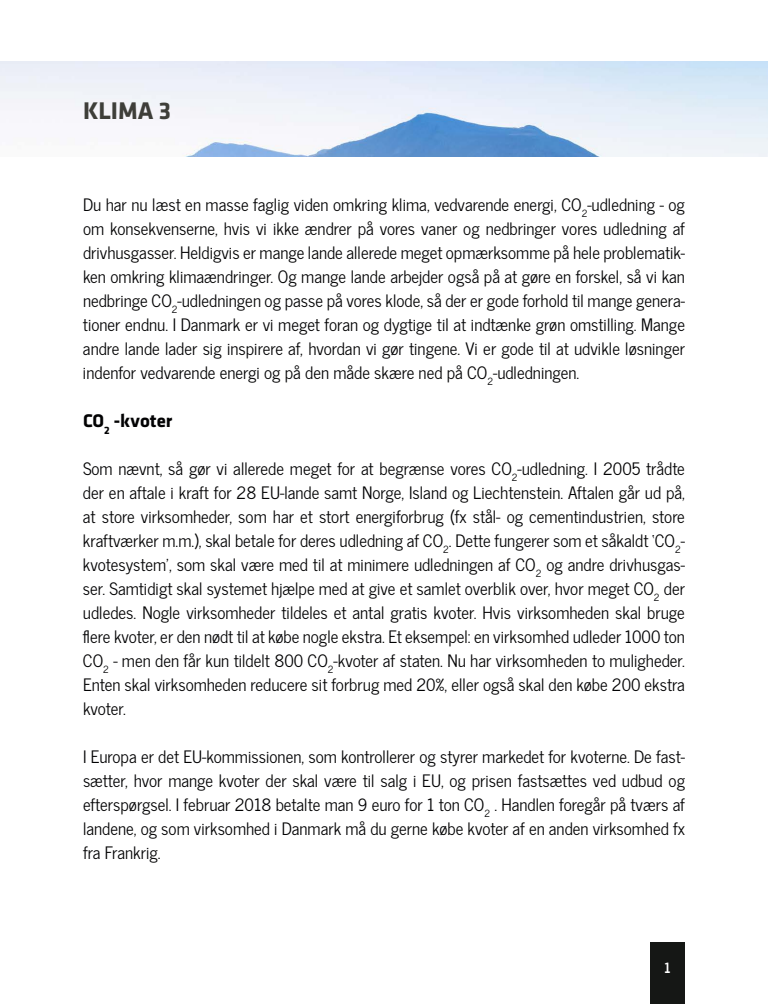
<style>
.page{position:relative;width:768px;height:1004px;background:#fff}
.page>*{position:absolute;margin:0;border:0;box-sizing:border-box;transform-origin:0 0}
.t1{font:700 25px "Klavika";color:#3e3e39}
.t2{font:700 19px "Klavika";color:#020203}
.t3{font:17px/24px "News Cycle";color:#020203;text-align:justify}
.t4{font:700 14px "News Cycle";color:#fff}
</style>
<div class="page">
<div style="left:650px;top:942px;width:35px;height:62px;background:#151715"></div>
<img style="left:0;top:62px;width:768px;height:95px">
<h1 class="t1" style="left:83px;top:98px;width:90px">KLIMA 3</h1>
<p class="t3" style="left:83px;top:192px;width:604px">Du har nu læst en masse faglig viden omkring klima, vedvarende energi, CO<sub>2</sub>-udledning - og om konsekvenserne, hvis vi ikke ændrer på vores vaner og nedbringer vores udledning af drivhusgasser. Heldigvis er mange lande allerede meget opmærksomme på hele problematik&shy;ken omkring klimaændringer. Og mange lande arbejder også på at gøre en forskel, så vi kan nedbringe CO<sub>2</sub>-udledningen og passe på vores klode, så der er gode forhold til mange genera&shy;tioner endnu. I Danmark er vi meget foran og dygtige til at indtænke grøn omstilling. Mange andre lande lader sig inspirere af, hvordan vi gør tingene. Vi er gode til at udvikle løsninger indenfor vedvarende energi og på den måde skære ned på CO<sub>2</sub>-udledningen.</p>
<p class="t2" style="left:83px;top:411px;width:91px">CO<sub>2</sub> -kvoter</p>
<p class="t3" style="left:83px;top:456px;width:604px">Som nævnt, så gør vi allerede meget for at begrænse vores CO<sub>2</sub>-udledning. I 2005 trådte der en aftale i kraft for 28 EU-lande samt Norge, Island og Liechtenstein. Aftalen går ud på, at store virksomheder, som har et stort energiforbrug (fx stål- og cementindustrien, store kraftværker m.m.), skal betale for deres udledning af CO<sub>2</sub>. Dette fungerer som et såkaldt ‘CO<sub>2</sub>- kvotesystem’, som skal være med til at minimere udledningen af CO<sub>2</sub> og andre drivhusgas&shy;ser. Samtidigt skal systemet hjælpe med at give et samlet overblik over, hvor meget CO<sub>2</sub> der udledes. Nogle virksomheder tildeles et antal gratis kvoter. Hvis virksomheden skal bruge flere kvoter, er den nødt til at købe nogle ekstra. Et eksempel: en virksomhed udleder 1000 ton CO<sub>2</sub> - men den får kun tildelt 800 CO<sub>2</sub>-kvoter af staten. Nu har virksomheden to muligheder.<br>Enten skal virksomheden reducere sit forbrug med 20%, eller også skal den købe 200 ekstra kvoter.</p>
<p class="t3" style="left:83px;top:744px;width:604px">I Europa er det EU-kommissionen, som kontrollerer og styrer markedet for kvoterne. De fast&shy;sætter, hvor mange kvoter der skal være til salg i EU, og prisen fastsættes ved udbud og efterspørgsel. I februar 2018 betalte man 9 euro for 1 ton CO<sub>2</sub> . Handlen foregår på tværs af landene, og som virksomhed i Danmark må du gerne købe kvoter af en anden virksomhed fx fra Frankrig.</p>
<p class="t4" style="left:664px;top:955px;width:8px">1</p>
</div>
